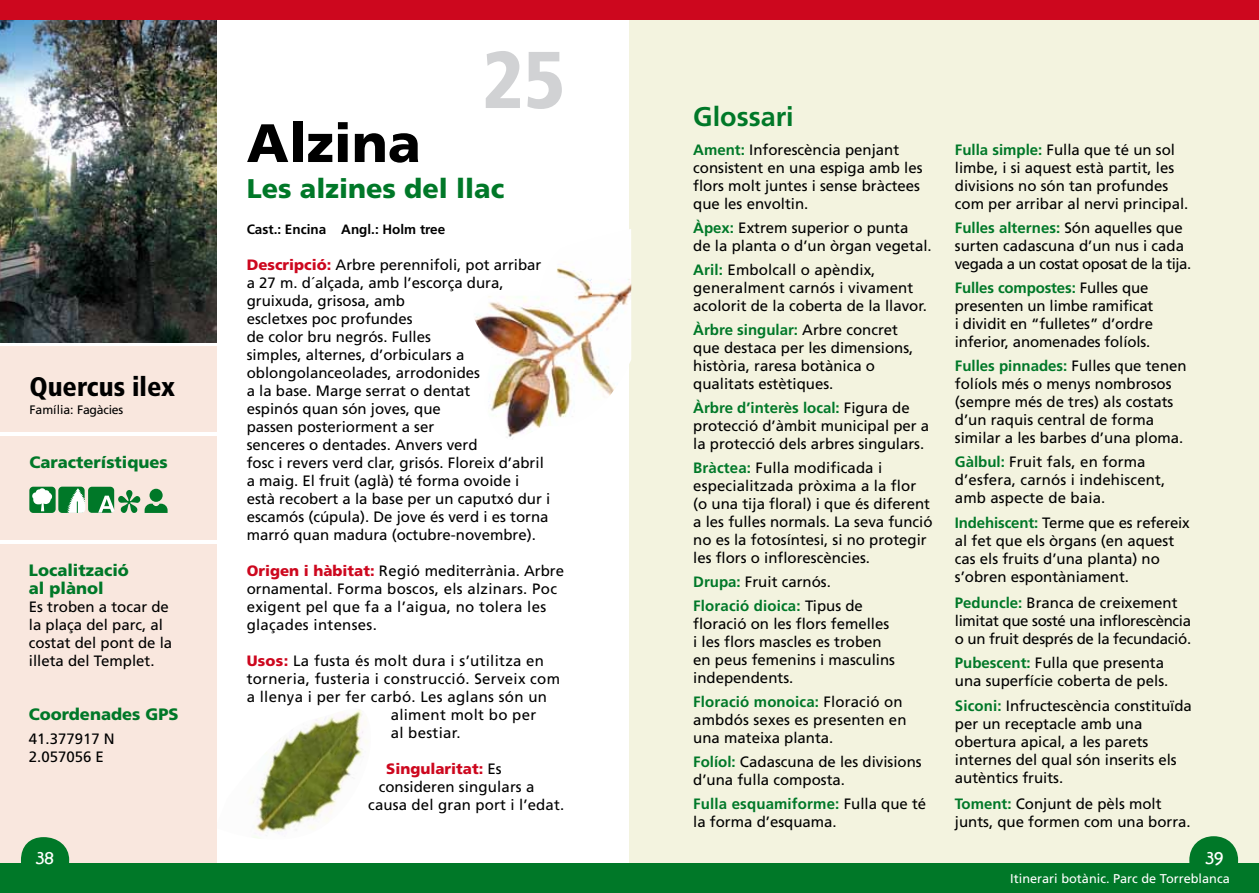
<style>
.page{position:relative;width:1259px;height:893px;background:#fff}
.page>*{position:absolute;margin:0;border:0;box-sizing:border-box;transform-origin:0 0}
.t1{font:900 condensed 80.4px "Frutiger";color:#d1d2d4}
.t2{font:900 54px "Frutiger";color:#000}
.t3{font:900 27px "Frutiger";color:#007828}
.t4{font:700 27px "Frutiger";color:#007828}
.t5{font:900 condensed 26.85px "Frutiger";color:#000}
.t6{font:18px "Kristen ITC";color:#fff}
.t7{font:900 16.5px/18px "Frutiger";color:#007828}
.t8{font:15px/18px "Frutiger";color:#000}
.t9{font:15px/18px "Frutiger";letter-spacing:.02em;color:#000}
.t10{font:15px/18px "Frutiger";letter-spacing:-.02em;color:#000}
.t11{font:15px/18px "Frutiger";letter-spacing:-.03em;color:#000}
.t12{font:700 15px/24px "Frutiger";letter-spacing:.01em;color:#007828}
.t13{font:900 15px "Frutiger";color:#cd071e}
.t14{font:700 13.5px "Frutiger";color:#000}
.t15{font:12.75px "Frutiger";color:#fff}
.t16{font:12.3px "Frutiger";letter-spacing:-.02em;color:#000}
.s1{font-weight:900;color:#cd071e}
.s2{font-weight:400;color:#000}
.s3{font-weight:700;color:#007828}
</style>
<div class="page">
<img style="left:250px;top:709px;width:118px;height:130px">
<div style="left:0;top:346px;width:217px;height:86px;background:#f9e7de"></div>
<div style="left:0;top:436px;width:217px;height:104px;background:#f9e7de"></div>
<div style="left:0;top:544px;width:217px;height:349px;background:#f9e7de"></div>
<img style="left:0;top:20px;width:217px;height:322px">
<div style="left:629px;top:0;width:630px;height:893px;background:#f3f3df"></div>
<div style="left:21px;top:837px;width:48px;height:49px;background:#007828;border-radius:23px"></div>
<div style="left:1189px;top:836px;width:49px;height:50px;background:#007828;border-radius:50%"></div>
<div style="left:0;top:864px;width:1259px;height:29px;background:#007828"></div>
<div style="left:0;top:0;width:1259px;height:20px;background:#cd071e"></div>
<img style="left:475px;top:229px;width:156px;height:210px">
<div style="left:58px;top:487px;width:27px;height:26px;background:#007828;border-radius:4px"></div>
<svg style="left:67px;top:488px;width:18px;height:25px"></svg>
<div style="left:88px;top:487px;width:26px;height:26px;background:#007828;border-radius:4px"></div>
<div style="left:29px;top:487px;width:27px;height:26px;background:#007828;border-radius:4px"></div>
<svg style="left:32px;top:488px;width:20px;height:23px"></svg>
<svg style="left:98px;top:490px;width:70px;height:23px"></svg>
<div style="left:149px;top:489px;width:14px;height:13px;background:#007828;border-radius:50%"></div>
<h3 class="t5" style="left:29px;top:371px;width:147px">Quercus ilex</h3>
<p class="t16" style="left:29px;top:403px;width:95px">Família: Fagàcies</p>
<p class="t7" style="left:29px;top:453px;width:140px">Característiques</p>
<p class="t7" style="left:29px;top:561px;width:101px">Localització al plànol</p>
<p class="t8" style="left:29px;top:598px;width:145px">Es troben a tocar de la plaça del parc, al costat del pont de la illeta del Templet.</p>
<p class="t7" style="left:29px;top:705px;width:151px">Coordenades GPS</p>
<p class="t8" style="left:29px;top:730px;width:87px">41.377917 N<br>2.057056 E</p>
<h1 class="t1" style="left:482px;top:32px;width:85px">25</h1>
<h2 class="t2" style="left:247px;top:110px;width:176px">Alzina</h2>
<h3 class="t3" style="left:247px;top:172px;width:259px">Les alzines del llac</h3>
<p class="t14" style="left:247px;top:221px;width:200px">Cast.: Encina Angl.: Holm tree</p>
<p class="t8" style="left:247px;top:256px;width:305px"><span class="s1">Descripció:</span> Arbre perennifoli, pot arribar a 27 m. d´alçada, amb l’escorça dura, gruixuda, grisosa, amb<br>escletxes poc profundes<br>de color bru negrós. Fulles<br>simples, alternes, d’orbiculars a oblongolanceolades, arrodonides<br>a la base. Marge serrat o dentat<br>espinós quan són joves, que<br>passen posteriorment a ser<br>senceres o dentades. Anvers verd<br>fosc i revers verd clar, grisós. Floreix d’abril a maig. El fruit (aglà) té forma ovoide i està recobert a la base per un caputxó dur i escamós (cúpula). De jove és verd i es torna marró quan madura (octubre-novembre).</p>
<p class="t9" style="left:247px;top:562px;width:319px"><span class="s1">Origen i hàbitat:</span> Regió mediterrània. Arbre ornamental. Forma boscos, els alzinars. Poc exigent pel que fa a l’aigua, no tolera les glaçades intenses.</p>
<p class="t9" style="left:247px;top:652px;width:299px"><span class="s1">Usos:</span> La fusta és molt dura i s’utilitza en</p>
<p class="t9" style="left:247px;top:670px;width:315px">torneria, fusteria i construcció. Serveix com</p>
<p class="t9" style="left:247px;top:688px;width:302px">a llenya i per fer carbó. Les aglans són un</p>
<p class="t9" style="left:391px;top:706px;width:147px">aliment molt bo per</p>
<p class="t9" style="left:391px;top:724px;width:71px">al bestiar.</p>
<p class="t13" style="left:386px;top:760px;width:117px">Singularitat: <span class="s2">Es</span></p>
<p class="t8" style="left:379px;top:778px;width:157px">consideren singulars a</p>
<p class="t8" style="left:368px;top:796px;width:197px">causa del gran port i l’edat.</p>
<h3 class="t4" style="left:693px;top:101px;width:102px">Glossari</h3>
<p class="t8" style="left:693px;top:140px;width:231px"><span class="s3">Ament:</span> Inforescència penjant consistent en una espiga amb les flors molt juntes i sense bràctees que les envoltin.</p>
<p class="t8" style="left:693px;top:218px;width:240px"><span class="s3">Àpex:</span> Extrem superior o punta<br>de la planta o d’un òrgan vegetal.</p>
<p class="t8" style="left:693px;top:260px;width:235px"><span class="s3">Aril:</span> Embolcall o apèndix, generalment carnós i vivament acolorit de la coberta de la llavor.</p>
<p class="t8" style="left:693px;top:320px;width:222px"><span class="s3">Àrbre singular:</span> Arbre concret que destaca per les dimensions, història, raresa botànica o qualitats estètiques.</p>
<p class="t8" style="left:693px;top:398px;width:237px"><span class="s3">Àrbre d’interès local:</span> Figura de protecció d’àmbit municipal per a la protecció dels arbres singulars.</p>
<p class="t8" style="left:693px;top:458px;width:241px"><span class="s3">Bràctea:</span> Fulla modificada i especialitzada pròxima a la flor (o una tija floral) i que és diferent a les fulles normals. La seva funció no es la fotosíntesi, si no protegir les flors o inflorescències.</p>
<p class="t12" style="left:693px;top:569px;width:171px">Drupa: <span class="s2">Fruit carnós.<br></span>Floració dioica: <span class="s2">Tipus de</span></p>
<p class="t8" style="left:693px;top:614px;width:203px">floració on les flors femelles i les flors mascles es troben en peus femenins i masculins independents.</p>
<p class="t8" style="left:693px;top:692px;width:215px"><span class="s3">Floració monoica:</span> Floració on ambdós sexes es presenten en una mateixa planta.</p>
<p class="t8" style="left:693px;top:752px;width:230px"><span class="s3">Folíol:</span> Cadascuna de les divisions d’una fulla composta.</p>
<p class="t8" style="left:693px;top:794px;width:234px"><span class="s3">Fulla esquamiforme:</span> Fulla que té la forma d’esquama.</p>
<p class="t8" style="left:955px;top:140px;width:235px"><span class="s3">Fulla simple:</span> Fulla que té un sol limbe, i si aquest està partit, les divisions no són tan profundes com per arribar al nervi principal.</p>
<p class="t11" style="left:955px;top:218px;width:238px"><span class="s3">Fulles alternes:</span> Són aquelles que surten cadascuna d’un nus i cada vegada a un costat oposat de la tija.</p>
<p class="t8" style="left:955px;top:278px;width:200px"><span class="s3">Fulles compostes:</span> Fulles que presenten un limbe ramificat i dividit en “fulletes” d’ordre inferior, anomenades folíols.</p>
<p class="t8" style="left:955px;top:356px;width:233px"><span class="s3">Fulles pinnades:</span> Fulles que tenen folíols més o menys nombrosos (sempre més de tres) als costats d’un raquis central de forma similar a les barbes d’una ploma.</p>
<p class="t8" style="left:955px;top:452px;width:212px"><span class="s3">Gàlbul:</span> Fruit fals, en forma d’esfera, carnós i indehiscent, amb aspecte de baia.</p>
<p class="t8" style="left:955px;top:514px;width:236px"><span class="s3">Indehiscent:</span> Terme que es refereix al fet que els òrgans (en aquest cas els fruits d’una planta) no s’obren espontàniament.</p>
<p class="t10" style="left:955px;top:593px;width:238px"><span class="s3">Peduncle:</span> Branca de creixement limitat que sosté una inflorescència o un fruit després de la fecundació.</p>
<p class="t8" style="left:955px;top:653px;width:215px"><span class="s3">Pubescent:</span> Fulla que presenta una superfície coberta de pels.</p>
<p class="t8" style="left:955px;top:697px;width:238px"><span class="s3">Siconi:</span> Infructescència constituïda per un receptacle amb una obertura apical, a les parets internes del qual són inserits els autèntics fruits.</p>
<p class="t8" style="left:955px;top:794px;width:237px"><span class="s3">Toment:</span> Conjunt de pèls molt junts, que formen com una borra.</p>
<p class="t6" style="left:36px;top:845px;width:19px">38</p>
<p class="t6" style="left:1206px;top:845px;width:19px">39</p>
<p class="t15" style="left:1010px;top:871px;width:221px">Itinerari botànic. Parc de Torreblanca</p>
</div>
